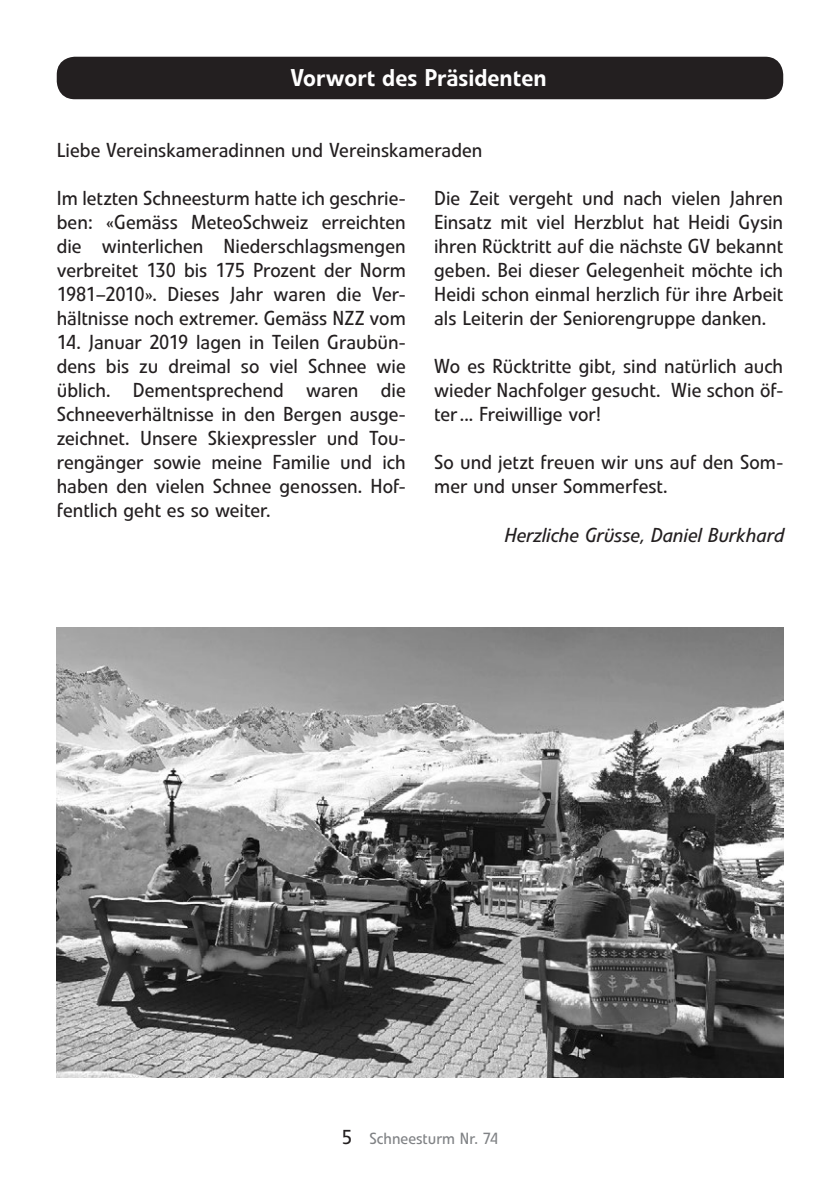
<style>
.page{position:relative;width:840px;height:1191px;background:#fff}
.page>*{position:absolute;margin:0;border:0;box-sizing:border-box;transform-origin:0 0}
.Titel{font:500 24px "Evo BQ";color:#fff}
.Grundschrift{font:20px/24px "Evo BQ";color:#231f20;text-align:justify}
.Autor{font:italic 20px "Evo BQ";color:#231f20}
.t1{font:16px "Evo BQ";color:#808285}
.s1{font-size:20px;color:#231f20}
</style>
<div class="page">
<div style="left:58px;top:58px;width:723px;height:40px;background:#231f20;border-radius:17px"></div>
<div style="left:57px;top:57px;width:725px;height:42px;border:2px solid #231f20;border-radius:17px"></div>
<img style="left:57px;top:628px;width:725px;height:449px">
<p class="Titel" style="left:290px;top:63px;width:257px">Vorwort des Präsidenten</p>
<p class="Grundschrift" style="left:57px;top:139px;width:427px">Liebe Vereinskameradinnen und Vereinskameraden</p>
<p class="Grundschrift" style="left:57px;top:187px;width:350px">Im letzten Schneesturm hatte ich geschrie&shy;ben: «Gemäss MeteoSchweiz erreichten die winterlichen Niederschlagsmengen verbreitet 130 bis 175 Prozent der Norm 1981–2010». Dieses Jahr waren die Ver&shy;hältnisse noch extremer. Gemäss NZZ vom</p>
<p class="Grundschrift" style="left:57px;top:331px;width:350px">14. Januar 2019 lagen in Teilen Graubün&shy;dens bis zu dreimal so viel Schnee wie üblich. Dementsprechend waren die Schneeverhältnisse in den Bergen ausge&shy;zeichnet. Unsere Skiexpressler und Tou&shy;rengänger sowie meine Familie und ich haben den vielen Schnee genossen. Hof&shy;fentlich geht es so weiter.</p>
<p class="Grundschrift" style="left:434px;top:187px;width:350px">Die Zeit vergeht und nach vielen Jahren Einsatz mit viel Herzblut hat Heidi Gysin ihren Rücktritt auf die nächste GV bekannt geben. Bei dieser Gelegenheit möchte ich Heidi schon einmal herzlich für ihre Arbeit als Leiterin der Seniorengruppe danken.</p>
<p class="Grundschrift" style="left:434px;top:355px;width:350px">Wo es Rücktritte gibt, sind natürlich auch wieder Nachfolger gesucht. Wie schon öf&shy;ter... Freiwillige vor!</p>
<p class="Grundschrift" style="left:434px;top:451px;width:350px">So und jetzt freuen wir uns auf den Som&shy;mer und unser Sommerfest.</p>
<p class="Autor" style="left:503px;top:523px;width:281px">Herzliche Grüsse, Daniel Burkhard</p>
<p class="t1" style="left:341px;top:1128px;width:158px"><span class="s1">5</span> Schneesturm Nr. 74</p>
</div>
